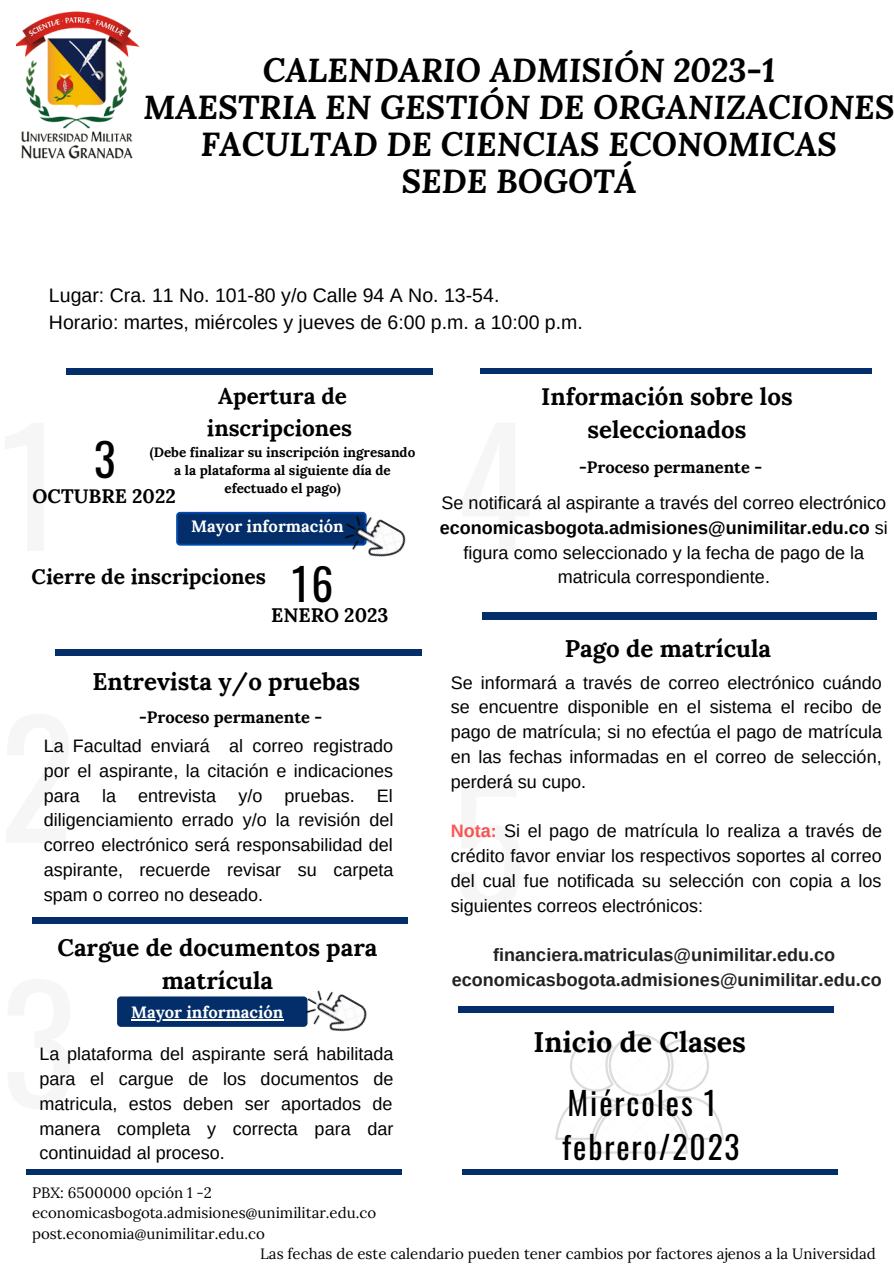
<style>
.page{position:relative;width:894px;height:1264px;background:#fff}
.page>*{position:absolute;margin:0;border:0;box-sizing:border-box;transform-origin:0 0}
.t1{font:158.1px/264.9px "Oswald";color:#000}
.t2{font:45px "Oswald";color:#000}
.t3{font:italic 700 33px/37.2px "Lora";color:#000;text-align:center}
.t4{font:31.5px/44px "Oswald";letter-spacing:.06em;color:#000}
.t5{font:700 28.5px "Lora";color:#000}
.t6{font:700 24px/32.7px "Lora";color:#000;text-align:center}
.t7{font:700 22.5px/31.5px "Lora";color:#000;text-align:center}
.t8{font:700 21px "Lora";color:#000}
.t9{font:19.5px/27px "Arimo";color:#000}
.t10{font:700 19.5px "Lora";color:#000}
.t11{font:18px/24.8px "Arimo";color:#000;text-align:justify}
.t12{font:700 18px/24.8px "Arimo";color:#222;text-align:center}
.t13{font:700 16.5px "Lora";color:#000}
.t14{font:700 16.5px "Lora";color:#fff}
.t15{font:15px "Lora";color:#000}
.t16{font:700 13.5px/18px "Lora";color:#000;text-align:center}
.s1{font-family:"Oswald";font-weight:400;font-size:43.5px}
.s2{font-weight:700}
.s3{font-weight:700;color:#ff5757}
</style>
<div class="page">
<img style="left:16px;top:11px;width:124px;height:148px">
<div style="left:482px;top:612px;width:394px;height:7px;background:#032e69"></div>
<div style="left:480px;top:368px;width:391px;height:5px;background:#032e69"></div>
<div style="left:55px;top:650px;width:366px;height:5px;background:#032e69"></div>
<div style="left:26px;top:1169px;width:375px;height:5px;background:#032e69"></div>
<div style="left:462px;top:1169px;width:375px;height:5px;background:#032e69"></div>
<div style="left:67px;top:368px;width:366px;height:6px;background:#032e69"></div>
<div style="left:33px;top:917px;width:374px;height:6px;background:#032e69"></div>
<div style="left:458px;top:1006px;width:375px;height:6px;background:#032e69"></div>
<img style="left:555px;top:1034px;width:168px;height:119px">
<svg style="left:117px;top:996px;width:172px;height:30px;background:#0e3770"></svg>
<hr style="left:131px;top:1019px;width:152px;height:1px;background:#fff">
<img style="left:289px;top:990px;width:78px;height:42px">
<svg style="left:176px;top:512px;width:152px;height:33px;background:#033170"></svg>
<img style="left:328px;top:511px;width:78px;height:46px">
<h3 class="t3" style="left:143px;top:50px;width:752px">CALENDARIO ADMISIÓN 2023-1<br>MAESTRIA EN GESTIÓN DE ORGANIZACIONES<br>FACULTAD DE CIENCIAS ECONOMICAS<br>SEDE BOGOTÁ</h3>
<p class="t9" style="left:49px;top:281px;width:535px">Lugar: Cra. 11 No. 101-80 y/o Calle 94 A No. 13-54.<br>Horario: martes, miércoles y jueves de 6:00 p.m. a 10:00 p.m.</p>
<p class="t7" style="left:207px;top:380px;width:147px">Apertura de inscripciones</p>
<p class="t16" style="left:150px;top:443px;width:267px">(Debe finalizar su inscripción ingresando a la plataforma al siguiente día de efectuado el pago)</p>
<h2 class="t2" style="left:94px;top:424px;width:23px">3</h2>
<p class="t10" style="left:33px;top:483px;width:145px">OCTUBRE 2022</p>
<p class="t14" style="left:191px;top:515px;width:154px">Mayor información</p>
<p class="t8" style="left:32px;top:562px;width:303px">Cierre de inscripciones <span class="s1">16</span></p>
<p class="t10" style="left:271px;top:602px;width:119px">ENERO 2023</p>
<h3 class="t6" style="left:541px;top:380px;width:253px">Información sobre los seleccionados</h3>
<p class="t13" style="left:579px;top:456px;width:184px">-Proceso permanente -</p>
<h1 class="t1" style="left:455px;top:346px;width:78px">4</h1>
<p class="t11" style="left:440px;top:490px;width:449px;text-align:center">Se notificará al aspirante a través del correo electrónico <span class="s2">economicasbogota.admisiones@unimilitar.edu.co</span> si figura como seleccionado y la fecha de pago de la matricula correspondiente.</p>
<h3 class="t6" style="left:564px;top:632px;width:208px">Pago de matrícula</h3>
<h3 class="t6" style="left:92px;top:665px;width:269px">Entrevista y/o pruebas</h3>
<p class="t13" style="left:139px;top:706px;width:184px">-Proceso permanente -</p>
<p class="t11" style="left:44px;top:733px;width:351px">La Facultad enviará al correo registrado por el aspirante, la citación e indicaciones para la entrevista y/o pruebas. El diligenciamiento errado y/o la revisión del correo electrónico será responsabilidad del aspirante, recuerde revisar su carpeta spam o correo no deseado.</p>
<p class="t11" style="left:451px;top:670px;width:432px">Se informará a través de correo electrónico cuándo se encuentre disponible en el sistema el recibo de pago de matrícula; si no efectúa el pago de matrícula en las fechas informadas en el correo de selección, perderá su cupo.</p>
<p class="t11" style="left:451px;top:818px;width:432px"><span class="s3">Nota:</span> Si el pago de matrícula lo realiza a través de crédito favor enviar los respectivos soportes al correo del cual fue notificada su selección con copia a los siguientes correos electrónicos:</p>
<p class="t12" style="left:451px;top:942px;width:431px">financiera.matriculas@unimilitar.edu.co economicasbogota.admisiones@unimilitar.edu.co</p>
<h1 class="t1" style="left:-1px;top:639px;width:79px">2<br>3</h1>
<h1 class="t1" style="left:451px;top:704px;width:77px">5</h1>
<h3 class="t6" style="left:57px;top:931px;width:321px">Cargue de documentos para matrícula</h3>
<p class="t14" style="left:131px;top:1001px;width:154px">Mayor información</p>
<h3 class="t5" style="left:533px;top:1022px;width:214px">Inicio de Clases</h3>
<p class="t11" style="left:39px;top:1041px;width:355px">La plataforma del aspirante será habilitada para el cargue de los documentos de matricula, estos deben ser aportados de manera completa y correcta para dar continuidad al proceso.</p>
<p class="t15" style="left:32px;top:1182px;width:181px">PBX: 6500000 opción 1 -2</p>
<p class="t15" style="left:32px;top:1203px;width:345px">economicasbogota.admisiones@unimilitar.edu.co</p>
<p class="t15" style="left:32px;top:1223px;width:234px">post.economia@unimilitar.edu.co</p>
<p class="t15" style="left:260px;top:1243px;width:617px">Las fechas de este calendario pueden tener cambios por factores ajenos a la Universidad</p>
<h3 class="t4" style="left:562px;top:1079px;width:179px">Miércoles 1 febrero/2023</h3>
</div>
